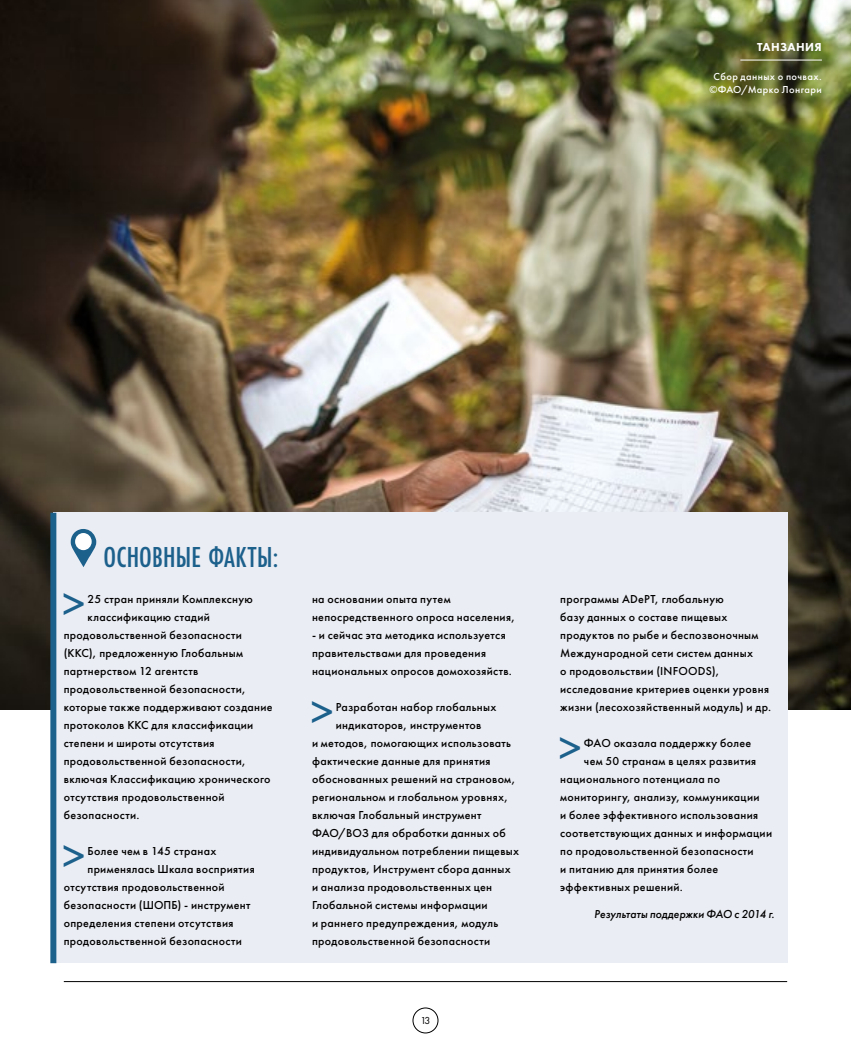
<style>
.page{position:relative;width:851px;height:1063px;background:#fff}
.page>*{position:absolute;margin:0;border:0;box-sizing:border-box;transform-origin:0 0}
.t1{font:700 42.45px "Palatino Linotype";color:#1c608c}
.t2{font:500 30px "Futura New Cond";letter-spacing:.005em;color:#1c608c}
.t3{font:500 12px/18px "Futura New";letter-spacing:.025em;color:#000}
.t4{font:italic 500 12px "Futura New";color:#000}
.t5{font:800 12px "Futura New";letter-spacing:.03em;color:#fff}
.t6{font:500 10.5px/13.5px "Futura New";letter-spacing:.04em;color:#fff;text-align:center}
.t7{font:10.5px "Futura New";color:#000}
</style>
<div class="page">
<div style="left:412px;top:1008px;width:26px;height:25px;border:1px solid #000;border-radius:50%"></div>
<hr style="left:64px;top:981px;width:723px;height:1px;background:#000">
<img style="left:0;top:0;width:850px;height:710px">
<div style="left:53px;top:513px;width:734px;height:450px;background:#ebedf4"></div>
<div style="left:50px;top:513px;width:6px;height:450px;background:#1c608c"></div>
<svg style="left:71px;top:529px;width:25px;height:38px"></svg>
<div style="left:76px;top:534px;width:15px;height:15px;background:#fff;border-radius:50%"></div>
<div style="left:75px;top:533px;width:17px;height:17px;border:2px solid #fff;border-radius:50%"></div>
<hr style="left:740px;top:60px;width:81px;height:1px;background:#fff">
<p class="t5" style="left:757px;top:39px;width:66px">ТАНЗАНИЯ</p>
<p class="t6" style="left:709px;top:69px;width:114px">Сбор данных о почвах. ©ФАО/Марко Лонгари</p>
<h2 class="t2" style="left:103px;top:540px;width:176px">ОСНОВНЫЕ ФАКТЫ:</h2>
<h1 class="t1" style="left:63px;top:571px;width:23px">&gt;</h1>
<p class="t3" style="left:87px;top:590px;width:167px">25 стран приняли Комплексную</p>
<p class="t3" style="left:87px;top:608px;width:124px">классификацию стадий</p>
<p class="t3" style="left:64px;top:626px;width:179px">продовольственной безопасности</p>
<p class="t3" style="left:64px;top:644px;width:181px">(ККС), предложенную Глобальным</p>
<p class="t3" style="left:64px;top:662px;width:136px">партнерством 12 агентств</p>
<p class="t3" style="left:64px;top:680px;width:184px">продовольственной безопасности,</p>
<p class="t3" style="left:64px;top:698px;width:210px">которые также поддерживают создание</p>
<p class="t3" style="left:64px;top:716px;width:191px">протоколов ККС для классификации</p>
<p class="t3" style="left:64px;top:734px;width:152px">степени и широты отсутствия</p>
<p class="t3" style="left:64px;top:752px;width:184px">продовольственной безопасности,</p>
<p class="t3" style="left:64px;top:770px;width:208px">включая Классификацию хронического</p>
<p class="t3" style="left:64px;top:788px;width:162px">отсутствия продовольственной</p>
<p class="t3" style="left:64px;top:806px;width:77px">безопасности.</p>
<h1 class="t1" style="left:63px;top:823px;width:23px">&gt;</h1>
<p class="t3" style="left:87px;top:842px;width:130px">Более чем в 145 странах</p>
<p class="t3" style="left:87px;top:860px;width:169px">применялась Шкала восприятия</p>
<p class="t3" style="left:64px;top:878px;width:162px">отсутствия продовольственной</p>
<p class="t3" style="left:64px;top:896px;width:188px">безопасности (ШОПБ) - инструмент</p>
<p class="t3" style="left:64px;top:914px;width:171px">определения степени отсутствия</p>
<p class="t3" style="left:64px;top:932px;width:179px">продовольственной безопасности</p>
<p class="t3" style="left:312px;top:590px;width:205px">на основании опыта путем непосредственного опроса населения,</p>
<p class="t3" style="left:312px;top:626px;width:201px">- и сейчас эта методика используется правительствами для проведения национальных опросов домохозяйств.</p>
<h1 class="t1" style="left:311px;top:679px;width:23px">&gt;</h1>
<p class="t3" style="left:336px;top:698px;width:162px">Разработан набор глобальных</p>
<p class="t3" style="left:336px;top:716px;width:147px">индикаторов, инструментов</p>
<p class="t3" style="left:312px;top:734px;width:200px">и методов, помогающих использовать</p>
<p class="t3" style="left:312px;top:752px;width:180px">фактические данные для принятия</p>
<p class="t3" style="left:312px;top:770px;width:205px">обоснованных решений на страновом,</p>
<p class="t3" style="left:312px;top:788px;width:198px">региональном и глобальном уровнях,</p>
<p class="t3" style="left:312px;top:806px;width:171px">включая Глобальный инструмент</p>
<p class="t3" style="left:312px;top:824px;width:195px">ФАО/ВОЗ для обработки данных об</p>
<p class="t3" style="left:312px;top:842px;width:209px">индивидуальном потреблении пищевых</p>
<p class="t3" style="left:312px;top:860px;width:200px">продуктов, Инструмент сбора данных</p>
<p class="t3" style="left:312px;top:878px;width:182px">и анализа продовольственных цен</p>
<p class="t3" style="left:312px;top:896px;width:177px">Глобальной системы информации</p>
<p class="t3" style="left:312px;top:914px;width:188px">и раннего предупреждения, модуль</p>
<p class="t3" style="left:312px;top:932px;width:179px">продовольственной безопасности</p>
<p class="t7" style="left:420px;top:1014px;width:11px">13</p>
<p class="t3" style="left:560px;top:590px;width:212px">программы ADePT, глобальную<br>базу данных о составе пищевых продуктов по рыбе и беспозвоночным Международной сети систем данных<br>о продовольствии (INFOODS), исследование критериев оценки уровня жизни (лесохозяйственный модуль) и др.</p>
<h1 class="t1" style="left:559px;top:715px;width:23px">&gt;</h1>
<p class="t3" style="left:584px;top:734px;width:169px">ФАО оказала поддержку более</p>
<p class="t3" style="left:584px;top:752px;width:174px">чем 50 странам в целях развития</p>
<p class="t3" style="left:560px;top:770px;width:161px">национального потенциала по</p>
<p class="t3" style="left:560px;top:788px;width:201px">мониторингу, анализу, коммуникации</p>
<p class="t3" style="left:560px;top:806px;width:199px">и более эффективного использования</p>
<p class="t3" style="left:560px;top:824px;width:213px">соответствующих данных и информации</p>
<p class="t3" style="left:560px;top:842px;width:195px">по продовольственной безопасности</p>
<p class="t3" style="left:560px;top:860px;width:160px">и питанию для принятия более</p>
<p class="t3" style="left:560px;top:878px;width:124px">эффективных решений.</p>
<p class="t4" style="left:594px;top:906px;width:182px">Результаты поддержки ФАО с 2014 г.</p>
</div>
